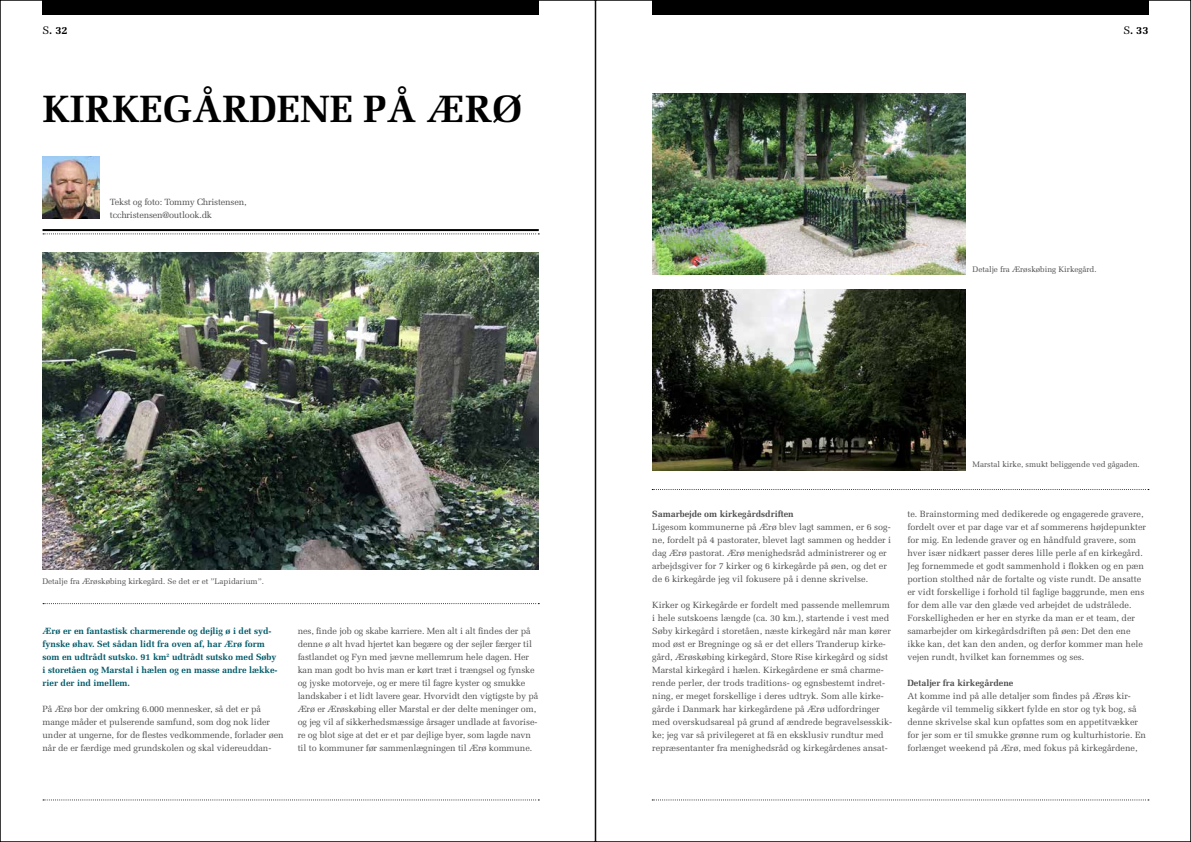
<style>
.page{position:relative;width:1191px;height:842px;background:#fff}
.page>*{position:absolute;margin:0;border:0;box-sizing:border-box;transform-origin:0 0}
.t1{font:700 38px "Melior";color:#000}
.t2{font:700 11px "Melior";color:#000}
.t3{font:9px/13px "Melior";color:#4d4d4f}
.t4{font:700 9px/13px "Melior";color:#005a69}
.t5{font:9px/13px "Melior";letter-spacing:-.02em;color:#4d4d4f}
.t6{font:700 9px "Melior";color:#4d4d4f}
.t7{font:8px "Melior";color:#4d4d4f}
.s1{font-weight:400}
</style>
<div class="page">
<div style="left:43px;top:0;width:496px;height:14px;background:#000"></div>
<div style="left:652px;top:0;width:496px;height:14px;background:#000"></div>
<svg style="left:43px;top:799px;width:496px;height:1px"></svg>
<svg style="left:652px;top:799px;width:497px;height:1px"></svg>
<svg style="left:652px;top:489px;width:497px;height:1px"></svg>
<svg style="left:43px;top:603px;width:496px;height:1px"></svg>
<hr style="left:43px;top:229px;width:496px;height:2px;background:#000">
<svg style="left:43px;top:233px;width:496px;height:1px"></svg>
<img style="left:43px;top:252px;width:496px;height:318px">
<img style="left:652px;top:94px;width:313px;height:181px">
<img style="left:652px;top:289px;width:313px;height:182px">
<img style="left:43px;top:157px;width:56px;height:62px">
<p class="t2" style="left:43px;top:23px;width:27px"><span class="s1">S</span>. 32</p>
<p class="t2" style="left:1123px;top:23px;width:27px"><span class="s1">S</span>. 33</p>
<h1 class="t1" style="left:43px;top:86px;width:481px">KIRKEGÅRDENE PÅ ÆRØ</h1>
<p class="t5" style="left:110px;top:196px;width:138px">Tekst og foto: Tommy Christensen, tcchristensen@outlook.dk</p>
<p class="t7" style="left:43px;top:577px;width:223px">Detalje fra Ærøskøbing kirkegård. Se det er et ”Lapidarium”.</p>
<p class="t4" style="left:43px;top:624px;width:236px">Ærø er en fantastisk charmerende og dejlig ø i det syd&shy;fynske øhav. Set sådan lidt fra oven af, har Ærø form som en udtrådt sutsko. 91 km<sup>2</sup> udtrådt sutsko med Søby i storetåen og Marstal i hælen og en masse andre lække&shy;rier der ind imellem.</p>
<p class="t3" style="left:43px;top:702px;width:242px">På Ærø bor der omkring 6.000 mennesker, så det er på mange måder et pulserende samfund, som dog nok lider under at ungerne, for de flestes vedkommende, forlader øen når de er færdige med grundskolen og skal videreuddan-</p>
<p class="t3" style="left:298px;top:624px;width:242px">nes, finde job og skabe karriere. Men alt i alt findes der på denne ø alt hvad hjertet kan begære og der sejler færger til fastlandet og Fyn med jævne mellemrum hele dagen. Her kan man godt bo hvis man er kørt træt i trængsel og fynske og jyske motorveje, og er mere til fagre kyster og smukke landskaber i et lidt lavere gear. Hvorvidt den vigtigste by på Ærø er Ærøskøbing eller Marstal er der delte meninger om, og jeg vil af sikkerhedsmæssige årsager undlade at favorise&shy;re og blot sige at det er et par dejlige byer, som lagde navn til to kommuner før sammenlægningen til Ærø kommune.</p>
<p class="t7" style="left:972px;top:265px;width:126px">Detalje fra Ærøskøbing Kirkegård.</p>
<p class="t7" style="left:972px;top:460px;width:169px">Marstal kirke, smukt beliggende ved gågaden.</p>
<p class="t6" style="left:652px;top:508px;width:143px">Samarbejde om kirkegårdsdriften</p>
<p class="t3" style="left:652px;top:520px;width:241px">Ligesom kommunerne på Ærø blev lagt sammen, er 6 sog&shy;ne, fordelt på 4 pastorater, blevet lagt sammen og hedder i dag Ærø pastorat. Ærø menighedsråd administrerer og er arbejdsgiver for 7 kirker og 6 kirkegårde på øen, og det er de 6 kirkegårde jeg vil fokusere på i denne skrivelse.</p>
<p class="t3" style="left:652px;top:598px;width:242px">Kirker og Kirkegårde er fordelt med passende mellemrum i hele sutskoens længde (ca. 30 km.), startende i vest med Søby kirkegård i storetåen, næste kirkegård når man kører mod øst er Bregninge og så er det ellers Tranderup kirke&shy;gård, Ærøskøbing kirkegård, Store Rise kirkegård og sidst Marstal kirkegård i hælen. Kirkegårdene er små charme&shy;rende perler, der trods traditions- og egnsbestemt indret&shy;ning, er meget forskellige i deres udtryk. Som alle kirke&shy;gårde i Danmark har kirkegårdene på Ærø udfordringer med overskudsareal på grund af ændrede begravelsesskik&shy;ke; jeg var så privilegeret at få en eksklusiv rundtur med repræsentanter fra menighedsråd og kirkegårdenes ansat-</p>
<p class="t3" style="left:907px;top:507px;width:240px">te. Brainstorming med dedikerede og engagerede gravere, fordelt over et par dage var et af sommerens højdepunkter for mig. En ledende graver og en håndfuld gravere, som hver især nidkært passer deres lille perle af en kirkegård.<br>Jeg fornemmede et godt sammenhold i flokken og en pæn portion stolthed når de fortalte og viste rundt. De ansatte er vidt forskellige i forhold til faglige baggrunde, men ens for dem alle var den glæde ved arbejdet de udstrålede.<br>Forskelligheden er her en styrke da man er et team, der samarbejder om kirkegårdsdriften på øen: Det den ene ikke kan, det kan den anden, og derfor kommer man hele vejen rundt, hvilket kan fornemmes og ses.</p>
<p class="t6" style="left:907px;top:677px;width:107px">Detaljer fra kirkegårdene</p>
<p class="t3" style="left:907px;top:689px;width:240px">At komme ind på alle detaljer som findes på Ærøs kir&shy;kegårde vil temmelig sikkert fylde en stor og tyk bog, så denne skrivelse skal kun opfattes som en appetitvækker for jer som er til smukke grønne rum og kulturhistorie. En forlænget weekend på Ærø, med fokus på kirkegårdene,</p>
</div>
